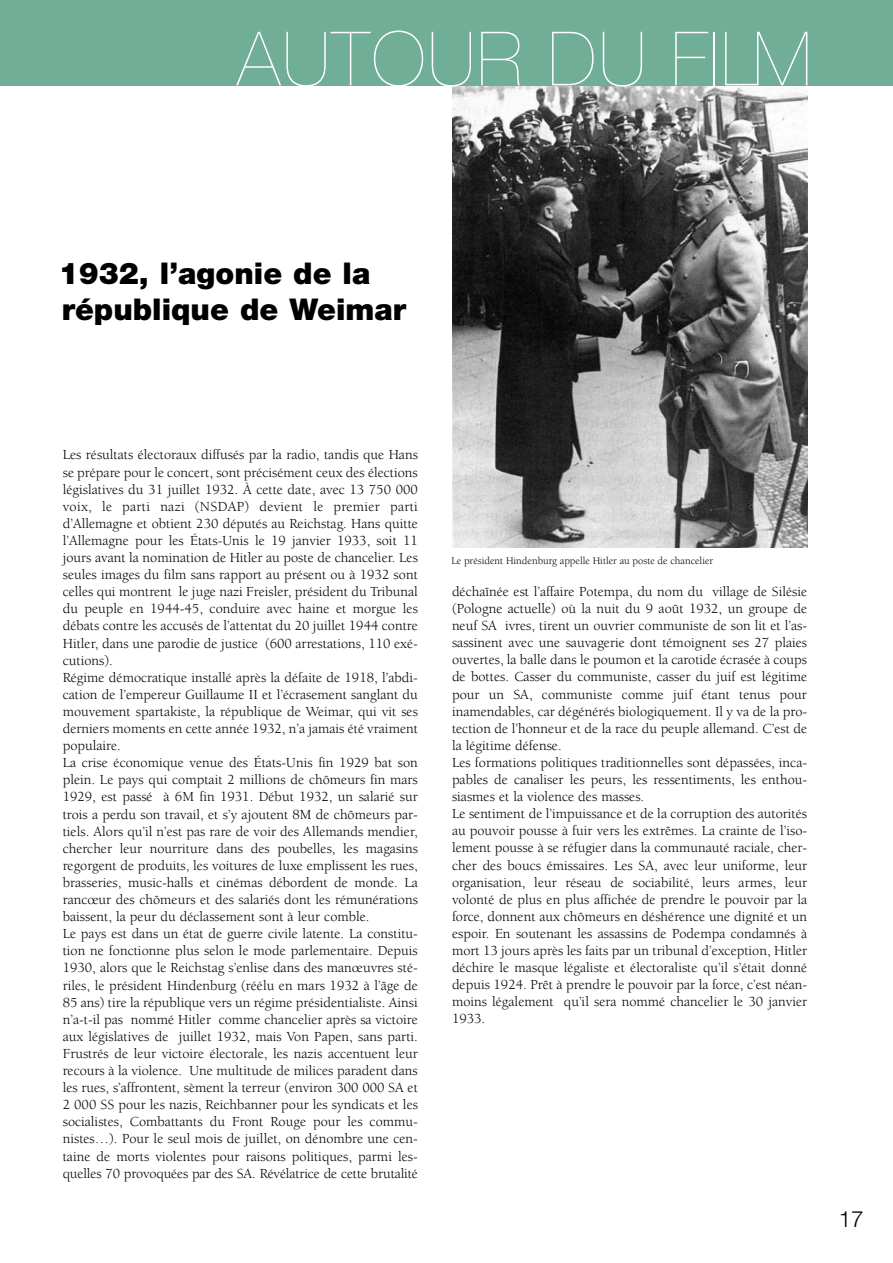
<style>
.page{position:relative;width:893px;height:1263px;background:#fff}
.page>*{position:absolute;margin:0;border:0;box-sizing:border-box;transform-origin:0 0}
.t1{font:200 75px "Helvetica Neue";letter-spacing:.03em;color:#fff}
.t2{font:900 30px/36px "Helvetica Neue";color:#000}
.t3{font:300 22.5px "Helvetica Neue";color:#000}
.t4{font:14.25px/17.1px "Berkeley";color:#000}
.t5{font:10.5px "Berkeley";color:#000}
</style>
<div class="page">
<img style="left:452px;top:85px;width:355px;height:463px">
<div style="left:0;top:0;width:892px;height:85px;background:#71ae97"></div>
<h1 class="t1" style="left:237px;top:32px;width:576px">AUTOUR DU FILM</h1>
<h2 class="t2" style="left:59px;top:258px;width:349px">1932, l’agonie de la république de Weimar</h2>
<p class="t4" style="left:63px;top:448px;width:357px">Les résultats électoraux diffusés par la radio, tandis que Hans se prépare pour le concert, sont précisément ceux des élections législatives du 31 juillet 1932. À cette date, avec 13 750 000 voix, le parti nazi (NSDAP) devient le premier parti d’Allemagne et obtient 230 députés au Reichstag. Hans quitte l’Allemagne pour les États-Unis le 19 janvier 1933, soit 11 jours avant la nomination de Hitler au poste de chancelier. Les seules images du film sans rapport au présent ou à 1932 sont celles qui montrent le juge nazi Freisler, président du Tribunal du peuple en 1944-45, conduire avec haine et morgue les débats contre les accusés de l’attentat du 20 juillet 1944 contre Hitler, dans une parodie de justice (600 arrestations, 110 exé&shy;cutions).<br>Régime démocratique installé après la défaite de 1918, l’abdi&shy;cation de l’empereur Guillaume II et l’écrasement sanglant du mouvement spartakiste, la république de Weimar, qui vit ses derniers moments en cette année 1932, n’a jamais été vraiment populaire.<br>La crise économique venue des États-Unis fin 1929 bat son plein. Le pays qui comptait 2 millions de chômeurs fin mars 1929, est passé à 6M fin 1931. Début 1932, un salarié sur trois a perdu son travail, et s’y ajoutent 8M de chômeurs par&shy;tiels. Alors qu’il n’est pas rare de voir des Allemands mendier, chercher leur nourriture dans des poubelles, les magasins regorgent de produits, les voitures de luxe emplissent les rues, brasseries, music-halls et cinémas débordent de monde. La rancœur des chômeurs et des salariés dont les rémunérations baissent, la peur du déclassement sont à leur comble.<br>Le pays est dans un état de guerre civile latente. La constitu&shy;tion ne fonctionne plus selon le mode parlementaire. Depuis 1930, alors que le Reichstag s’enlise dans des manœuvres sté&shy;riles, le président Hindenburg (réélu en mars 1932 à l’âge de 85 ans) tire la république vers un régime présidentialiste. Ainsi n’a-t-il pas nommé Hitler comme chancelier après sa victoire aux législatives de juillet 1932, mais Von Papen, sans parti.<br>Frustrés de leur victoire électorale, les nazis accentuent leur recours à la violence. Une multitude de milices paradent dans les rues, s’affrontent, sèment la terreur (environ 300 000 SA et 2 000 SS pour les nazis, Reichbanner pour les syndicats et les socialistes, Combattants du Front Rouge pour les commu&shy;nistes…). Pour le seul mois de juillet, on dénombre une cen&shy;taine de morts violentes pour raisons politiques, parmi les&shy;quelles 70 provoquées par des SA. Révélatrice de cette brutalité</p>
<p class="t5" style="left:451px;top:557px;width:263px">Le président Hindenburg appelle Hitler au poste de chancelier</p>
<p class="t4" style="left:452px;top:584px;width:357px">déchaînée est l’affaire Potempa, du nom du village de Silésie (Pologne actuelle) où la nuit du 9 août 1932, un groupe de neuf SA ivres, tirent un ouvrier communiste de son lit et l’as&shy;sassinent avec une sauvagerie dont témoignent ses 27 plaies ouvertes, la balle dans le poumon et la carotide écrasée à coups de bottes. Casser du communiste, casser du juif est légitime pour un SA, communiste comme juif étant tenus pour inamendables, car dégénérés biologiquement. Il y va de la pro&shy;tection de l’honneur et de la race du peuple allemand. C’est de la légitime défense.<br>Les formations politiques traditionnelles sont dépassées, inca&shy;pables de canaliser les peurs, les ressentiments, les enthou&shy;siasmes et la violence des masses.<br>Le sentiment de l’impuissance et de la corruption des autorités au pouvoir pousse à fuir vers les extrêmes. La crainte de l’iso&shy;lement pousse à se réfugier dans la communauté raciale, cher&shy;cher des boucs émissaires. Les SA, avec leur uniforme, leur organisation, leur réseau de sociabilité, leurs armes, leur volonté de plus en plus affichée de prendre le pouvoir par la force, donnent aux chômeurs en déshérence une dignité et un espoir. En soutenant les assassins de Podempa condamnés à mort 13 jours après les faits par un tribunal d’exception, Hitler déchire le masque légaliste et électoraliste qu’il s’était donné depuis 1924. Prêt à prendre le pouvoir par la force, c’est néan&shy;moins légalement qu’il sera nommé chancelier le 30 janvier 1933.</p>
<h3 class="t3" style="left:838px;top:1211px;width:27px">17</h3>
</div>
